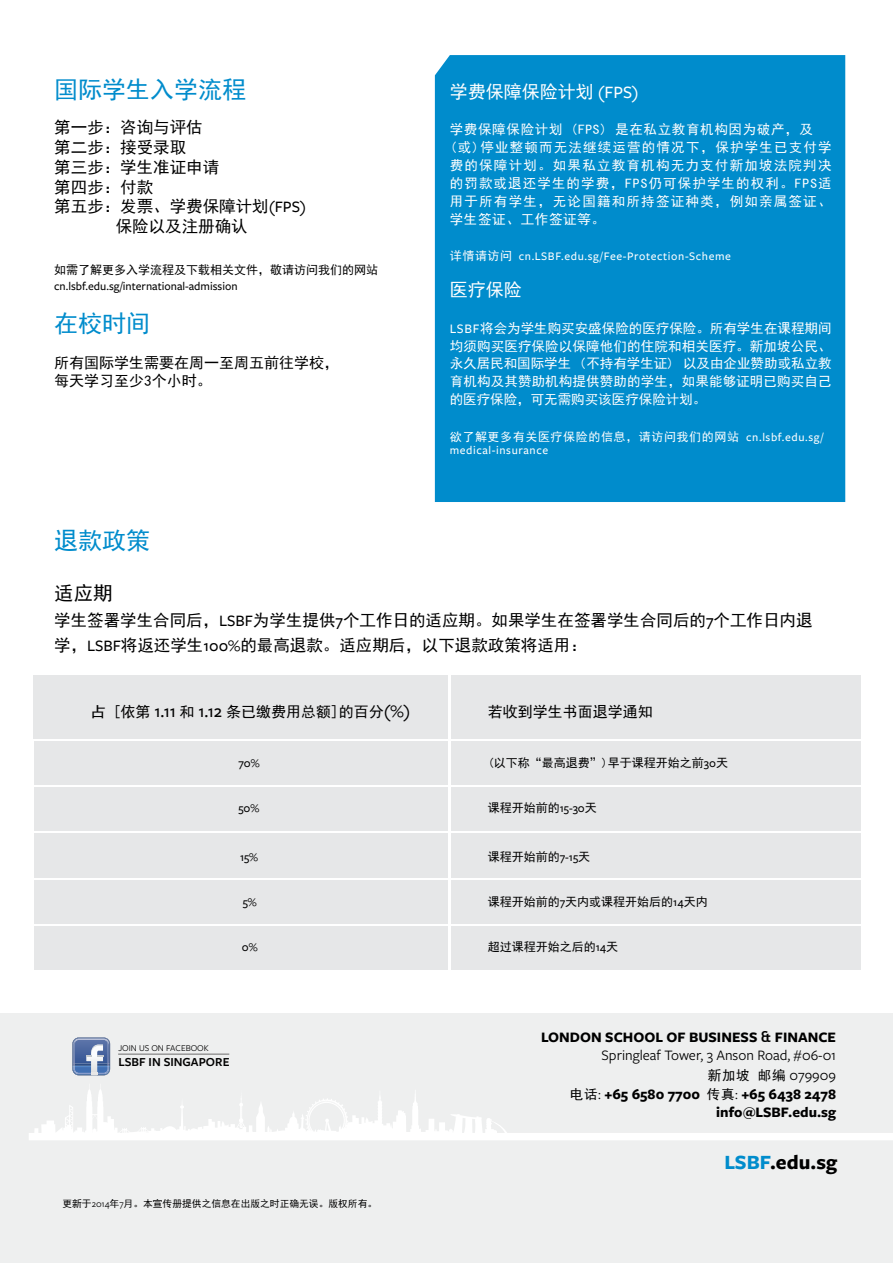
<style>
.page{position:relative;width:893px;height:1263px;background:#fff}
.page>*{position:absolute;margin:0;border:0;box-sizing:border-box;transform-origin:0 0}
.t1{font:24px "Sim Hei";color:#008ccc}
.t2{font:700 21px "Freight Sans Pro";color:#000}
.t3{font:19.5px "Sim Hei";color:#000}
.t4{font:18px "Sim Hei";color:#fff}
.t5{font:16.5px/25.5px "Sim Hei";color:#000}
.t6{font:15px/18px "Sim Hei";color:#000}
.t7{font:15px/18px "Freight Sans Pro";color:#000;text-align:right}
.t8{font:700 15px/19.5px "Freight Sans Pro";color:#000;text-align:right}
.t9{font:13.5px/18px "Sim Hei";letter-spacing:.08em;color:#fff}
.t10{font:600 12.75px "Freight Sans Pro";color:#000}
.t11{font:12px "Sim Hei";color:#000}
.t12{font:500 12px "Freight Sans Pro";letter-spacing:.05em;color:#fff}
.t13{font:500 12px "Freight Sans Pro";color:#000}
.t14{font:12px "Sim Hei";letter-spacing:.05em;color:#fff}
.t15{font:9.75px "Sim Hei";color:#000}
.t16{font:9.3px "Freight Sans Pro";color:#000}
.s1{font-family:"Freight Sans Pro";font-weight:500}
.s2{font-family:"Sim Hei";font-weight:400}
.s3{font-family:"Freight Sans Pro";font-weight:500;font-size:18px}
.s4{font-family:"Freight Sans Pro"}
.s5{font-weight:700}
.s6{font-family:"Trebuchet MS";font-weight:700}
.s7{font-family:"Sim Hei";font-weight:400;font-size:13.5px}
.s8{font-weight:400}
.s9{color:#008ccc}
</style>
<div class="page">
<div style="left:0;top:1013px;width:893px;height:250px;background:#eeefef"></div>
<svg style="left:72px;top:1037px;width:38px;height:38px"></svg>
<img style="left:74px;top:1039px;width:35px;height:6px">
<hr style="left:118px;top:1054px;width:111px;height:1px;background:#6c6c6c">
<svg style="left:29px;top:1089px;width:864px;height:51px"></svg>
<div style="left:435px;top:55px;width:410px;height:447px;background:#008ccc"></div>
<div style="left:34px;top:741px;width:826px;height:44px;background:#e6e7e8"></div>
<div style="left:34px;top:787px;width:826px;height:44px;background:#e6e7e8"></div>
<div style="left:34px;top:833px;width:826px;height:45px;background:#e6e7e8"></div>
<div style="left:34px;top:880px;width:826px;height:44px;background:#e6e7e8"></div>
<div style="left:34px;top:926px;width:826px;height:44px;background:#e6e7e8"></div>
<div style="left:33px;top:676px;width:827px;height:63px;background:#e6e7e8"></div>
<hr style="left:448px;top:663px;width:3px;height:313px;background:#fff">
<h1 class="t1" style="left:54px;top:78px;width:194px">国际学生入学流程</h1>
<p class="t5" style="left:54px;top:115px;width:150px">第一步：咨询与评估</p>
<p class="t5" style="left:54px;top:134px;width:133px">第二步：接受录取</p>
<p class="t5" style="left:54px;top:154px;width:167px">第三步：学生准证申请</p>
<p class="t5" style="left:54px;top:174px;width:100px">第四步：付款</p>
<p class="t5" style="left:54px;top:194px;width:253px">第五步：发票、学费保障计划<span class="s1">(FPS)</span></p>
<p class="t5" style="left:116px;top:214px;width:133px">保险以及注册确认</p>
<p class="t11" style="left:54px;top:263px;width:326px">如需了解更多入学流程及下载相关文件，敬请访问我们的网站</p>
<p class="t13" style="left:54px;top:278px;width:185px">cn.lsbf.edu.sg/international-admission</p>
<h1 class="t1" style="left:54px;top:311px;width:97px">在校时间</h1>
<p class="t6" style="left:54px;top:353px;width:287px">所有国际学生需要在周一至周五前往学校，每天学习至少3个小时。</p>
<h3 class="t4" style="left:450px;top:83px;width:190px">学费保障保险计划 <span class="s1">(FPS)</span></h3>
<p class="t9" style="left:450px;top:121px;width:383px">学费保障保险计划 (FPS) 是在私立教育机构因为破产，及<br>(或)停业整顿而无法继续运营的情况下，保护学生已支付学费的保障计划。如果私立教育机构无力支付新加坡法院判决的罚款或退还学生的学费，FPS仍可保护学生的权利。FPS适用于所有学生，无论国籍和所持签证种类，例如亲属签证、学生签证、工作签证等。</p>
<p class="t12" style="left:450px;top:249px;width:283px"><span class="s2">详情请访问</span> cn.LSBF.edu.sg/Fee-Protection-Scheme</p>
<h3 class="t4" style="left:450px;top:281px;width:73px">医疗保险</h3>
<p class="t9" style="left:450px;top:319px;width:383px;text-align:justify"><span class="s1">LSBF</span>将会为学生购买安盛保险的医疗保险。所有学生在课程期间均须购买医疗保险以保障他们的住院和相关医疗。新加坡公民、永久居民和国际学生 (不持有学生证) 以及由企业赞助或私立教育机构及其赞助机构提供赞助的学生，如果能够证明已购买自己的医疗保险，可无需购买该医疗保险计划。</p>
<p class="t14" style="left:450px;top:430px;width:375px">欲了解更多有关医疗保险的信息，请访问我们的网站 <span class="s1">cn.lsbf.edu.sg/</span></p>
<p class="t12" style="left:450px;top:442px;width:100px">medical-insurance</p>
<h1 class="t1" style="left:54px;top:528px;width:97px">退款政策</h1>
<h3 class="t3" style="left:54px;top:583px;width:60px">适应期</h3>
<p class="t5" style="left:54px;top:607px;width:760px">学生签署学生合同后，<span class="s1">LSBF</span>为学生提供<span class="s1">7</span>个工作日的适应期。如果学生在签署学生合同后的<span class="s1">7</span>个工作日内退学，<span class="s1">LSBF</span>将返还学生<span class="s1">100%</span>的最高退款。适应期后，以下退款政策将适用：</p>
<p class="t6" style="left:91px;top:702px;width:321px">占 [依第 <span class="s3">1.11</span> 和 <span class="s3">1.12</span> 条已缴费用总额]的百分<span class="s3">(%)</span></p>
<p class="t6" style="left:488px;top:702px;width:166px">若收到学生书面退学通知</p>
<p class="t13" style="left:238px;top:755px;width:23px">70%</p>
<p class="t11" style="left:488px;top:757px;width:242px">(以下称“最高退费”)早于课程开始之前<span class="s1">30</span>天</p>
<p class="t13" style="left:238px;top:800px;width:22px">50%</p>
<p class="t11" style="left:488px;top:802px;width:111px">课程开始前的<span class="s1">15-30</span>天</p>
<p class="t13" style="left:240px;top:849px;width:20px">15%</p>
<p class="t11" style="left:488px;top:851px;width:104px">课程开始前的<span class="s1">7-15</span>天</p>
<p class="t13" style="left:243px;top:894px;width:16px">5%</p>
<p class="t11" style="left:488px;top:896px;width:221px">课程开始前的<span class="s1">7</span>天内或课程开始后的<span class="s1">14</span>天内</p>
<p class="t13" style="left:242px;top:939px;width:17px">0%</p>
<p class="t11" style="left:488px;top:941px;width:132px">超过课程开始之后的<span class="s1">14</span>天</p>
<p class="t16" style="left:118px;top:1042px;width:92px">JOIN US ON FACEBOOK</p>
<p class="t10" style="left:118px;top:1054px;width:113px">LSBF IN SINGAPORE</p>
<p class="t15" style="left:62px;top:1199px;width:316px">更新于<span class="s4">2014</span>年<span class="s4">7</span>月。本宣传册提供之信息在出版之时正确无误。版权所有。</p>
<p class="t7" style="left:541px;top:1028px;width:296px"><span class="s5">LONDON SCHOOL OF BUSINESS</span> <span class="s6">&amp;</span> <span class="s5">FINANCE<br></span>Springleaf Tower, 3 Anson Road, #06-01</p>
<p class="t8" style="left:570px;top:1065px;width:268px"><span class="s7">新加坡 邮编</span> <span class="s8">079909<br></span><span class="s7">电话</span><span class="s8">:</span> +65 6580 7700 <span class="s7">传真</span><span class="s8">:</span> +65 6438 2478</p>
<p class="t8" style="left:716px;top:1102px;width:121px">info@LSBF.edu.sg</p>
<h2 class="t2" style="left:724px;top:1148px;width:114px"><span class="s9">LSBF</span>.edu.sg</h2>
</div>
